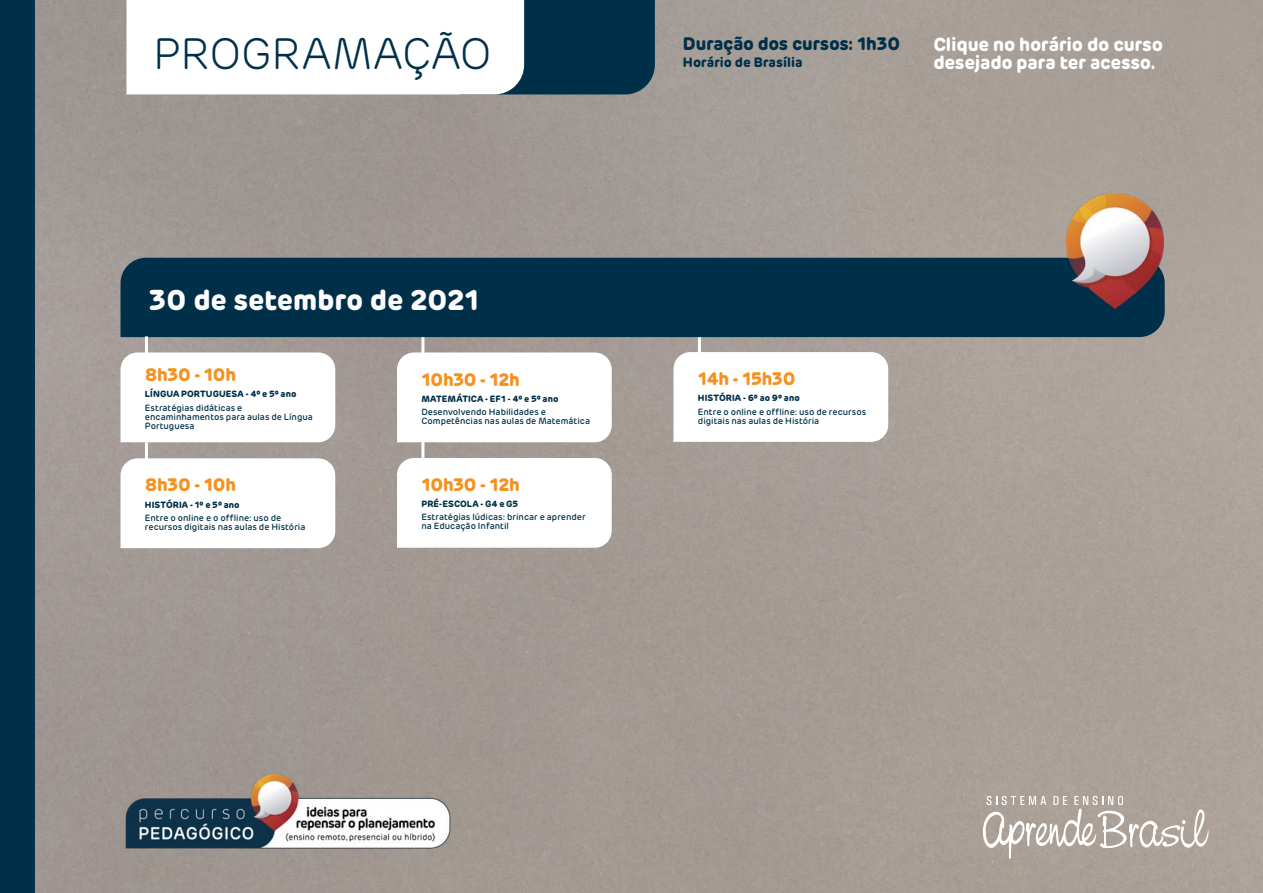
<style>
.page{position:relative;width:1263px;height:893px;background:#fff}
.page>*{position:absolute;margin:0;border:0;box-sizing:border-box;transform-origin:0 0}
.t1{font:300 43.95px "Rubrik";letter-spacing:-.01em;color:#003049}
.t2{font:700 28.5px "Rubrik";letter-spacing:-.005em;color:#fff}
.t3{font:700 18.75px/17.9px "Rubrik";letter-spacing:-.01em;color:#fff}
.t4{font:700 18px "Rubrik";letter-spacing:-.02em;color:#f5911f}
.t5{font:700 18px "Rubrik";letter-spacing:-.01em;color:#003049}
.t6{font:700 13.5px "Rubrik";letter-spacing:.01em;color:#003049}
.t7{font:500 9px/9px "Rubrik";color:#003049}
.t8{font:700 9px "Rubrik";letter-spacing:.01em;color:#003049}
</style>
<div class="page">
<img style="left:34px;top:0;width:1229px;height:893px">
<hr style="left:421px;top:336px;width:3px;height:49px;background:#fff">
<svg style="left:397px;top:352px;width:215px;height:90px"></svg>
<hr style="left:421px;top:442px;width:3px;height:49px;background:#fff">
<svg style="left:397px;top:458px;width:215px;height:90px"></svg>
<hr style="left:698px;top:336px;width:3px;height:49px;background:#fff">
<svg style="left:673px;top:352px;width:215px;height:90px"></svg>
<svg style="left:126px;top:0;width:529px;height:94px"></svg>
<div style="left:0;top:0;width:34px;height:893px;background:#003049"></div>
<svg style="left:983px;top:796px;width:226px;height:63px;background:#b9b1aa"></svg>
<img style="left:121px;top:772px;width:334px;height:79px">
<div style="left:121px;top:258px;width:1044px;height:79px;background:#003049"></div>
<img style="left:1067px;top:193px;width:96px;height:116px">
<hr style="left:145px;top:336px;width:3px;height:49px;background:#fff">
<svg style="left:121px;top:352px;width:214px;height:90px"></svg>
<hr style="left:145px;top:442px;width:3px;height:49px;background:#fff">
<svg style="left:121px;top:458px;width:214px;height:90px"></svg>
<h1 class="t1" style="left:153px;top:28px;width:340px">PROGRAMAÇÃO</h1>
<h3 class="t5" style="left:683px;top:32px;width:219px">Duração dos cursos: 1h30</h3>
<h3 class="t6" style="left:683px;top:53px;width:121px">Horário de Brasília</h3>
<h3 class="t3" style="left:933px;top:35px;width:231px">Clique no horário do curso desejado para ter acesso.</h3>
<h2 class="t2" style="left:149px;top:282px;width:332px">30 de setembro de 2021</h2>
<h3 class="t4" style="left:145px;top:363px;width:93px">8h30 - 10h</h3>
<p class="t8" style="left:145px;top:388px;width:153px">LÍNGUA PORTUGUESA - 4º e 5º ano</p>
<p class="t7" style="left:145px;top:403px;width:169px">Estratégias didáticas e encaminhamentos para aulas de Língua<br>Portuguesa</p>
<h3 class="t4" style="left:145px;top:474px;width:93px">8h30 - 10h</h3>
<p class="t8" style="left:145px;top:499px;width:96px">HISTÓRIA - 1º e 5º ano</p>
<p class="t7" style="left:145px;top:513px;width:162px">Entre o online e o offline: uso de recursos digitais nas aulas de História</p>
<h3 class="t4" style="left:421px;top:368px;width:100px">10h30 - 12h</h3>
<p class="t8" style="left:421px;top:393px;width:138px">MATEMÁTICA - EF1 - 4º e 5º ano</p>
<p class="t7" style="left:421px;top:407px;width:170px">Desenvolvendo Habilidades e<br>Competências nas aulas de Matemática</p>
<h3 class="t4" style="left:421px;top:473px;width:100px">10h30 - 12h</h3>
<p class="t8" style="left:421px;top:498px;width:98px">PRÉ-ESCOLA - G4 e G5</p>
<p class="t7" style="left:421px;top:513px;width:166px">Estratégias lúdicas: brincar e aprender na Educação Infantil</p>
<h3 class="t4" style="left:698px;top:367px;width:99px">14h - 15h30</h3>
<p class="t8" style="left:698px;top:392px;width:103px">HISTÓRIA - 6º ao 9º ano</p>
<p class="t7" style="left:698px;top:407px;width:170px">Entre o online e offline: uso de recursos digitais nas aulas de História</p>
</div>
